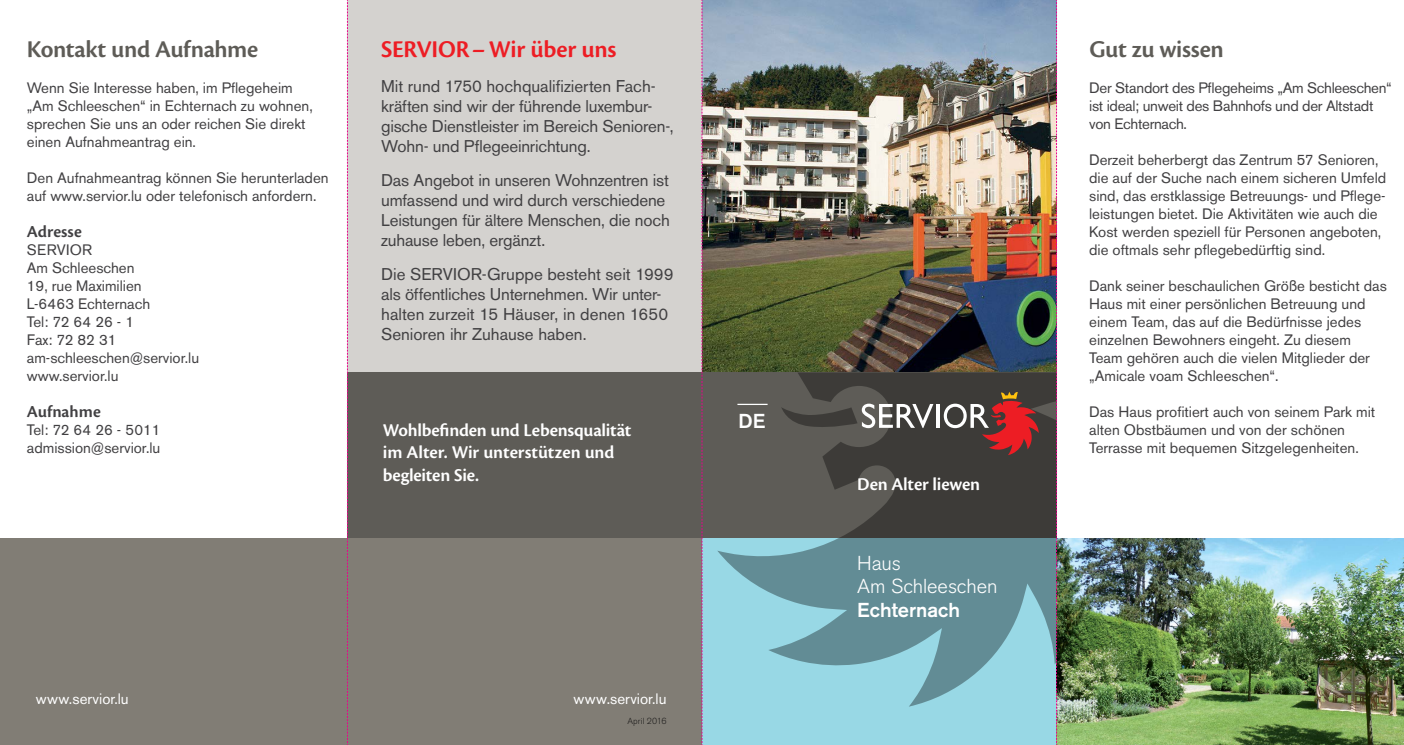
<style>
.page{position:relative;width:1404px;height:745px;background:#fff}
.page>*{position:absolute;margin:0;border:0;box-sizing:border-box;transform-origin:0 0}
.t1{font:600 25px "Cronos Pro";letter-spacing:-.015em;color:#5e5c57}
.t2{font:600 25px "Cronos Pro";letter-spacing:-.01em;color:#ed1d24}
.t3{font:300 20px/22.8px "Akzidenz Grotesk BE";letter-spacing:-.005em;color:#fff}
.t4{font:500 20px "Akzidenz Grotesk BE";color:#fff}
.t5{font:600 18.75px/22.5px "Cronos Pro";letter-spacing:-.005em;color:#fff}
.t6{font:600 17.5px "Cronos Pro";color:#414042}
.t7{font:16.88px/20px "Akzidenz Grotesk BE";letter-spacing:-.01em;color:#414042}
.t8{font:15px/18px "Akzidenz Grotesk BE";color:#414042}
.t9{font:15px/18px "Akzidenz Grotesk BE";letter-spacing:-.02em;color:#414042}
.t10{font:15px "Akzidenz Grotesk BE";color:#fff}
.t11{font:300 8.75px "Akzidenz Grotesk BE";letter-spacing:.015em;color:#414042}
</style>
<div class="page">
<img style="left:702px;top:0;width:354px;height:372px">
<div style="left:702px;top:537px;width:354px;height:207px;background:#98d8e5"></div>
<div style="left:702px;top:372px;width:354px;height:165px;background:#5e5c57"></div>
<svg style="left:717px;top:372px;width:339px;height:334px"></svg>
<div style="left:347px;top:0;width:355px;height:744px;background:#d4d2cf"></div>
<div style="left:0;top:537px;width:702px;height:207px;background:#817d75"></div>
<div style="left:347px;top:372px;width:355px;height:165px;background:#5e5c57"></div>
<hr style="left:737px;top:403px;width:30px;height:2px;background:#fff">
<svg style="left:861px;top:403px;width:72px;height:25px"></svg>
<hr style="left:936px;top:403px;width:3px;height:24px;background:#fff">
<svg style="left:943px;top:391px;width:95px;height:64px;background:#79423f"></svg>
<img style="left:1057px;top:538px;width:346px;height:206px">
<svg style="left:1056px;top:0;width:1px;height:744px"></svg>
<svg style="left:701px;top:0;width:1px;height:743px"></svg>
<svg style="left:347px;top:0;width:1px;height:743px"></svg>
<h1 class="t1" style="left:27px;top:35px;width:233px">Kontakt und Aufnahme</h1>
<p class="t8" style="left:27px;top:78px;width:287px">Wenn Sie Interesse haben, im Pflegeheim „Am Schleeschen“ in Echternach zu wohnen, sprechen Sie uns an oder reichen Sie direkt einen Aufnahmeantrag ein.</p>
<p class="t8" style="left:27px;top:168px;width:303px">Den Aufnahmeantrag können Sie herunterladen auf www.servior.lu oder telefonisch anfordern.</p>
<p class="t6" style="left:27px;top:221px;width:56px">Adresse</p>
<p class="t8" style="left:27px;top:240px;width:174px">SERVIOR<br>Am Schleeschen<br>19, rue Maximilien<br>L-6463 Echternach<br>Tel: 72 64 26 - 1<br>Fax: 72 82 31 am-schleeschen@servior.lu www.servior.lu</p>
<p class="t6" style="left:27px;top:401px;width:75px">Aufnahme</p>
<p class="t8" style="left:27px;top:420px;width:135px">Tel: 72 64 26 - 5011 admission@servior.lu</p>
<p class="t5" style="left:383px;top:418px;width:250px">Wohlbefinden und Lebensqualität im Alter. Wir unterstützen und begleiten Sie.</p>
<h1 class="t2" style="left:381px;top:35px;width:237px">SERVIOR – Wir über uns</h1>
<p class="t7" style="left:381px;top:76px;width:294px">Mit rund 1750 hochqualifizierten Fach&shy;kräften sind wir der führende luxembur&shy;gische Dienstleister im Bereich Senioren-, Wohn- und Pflegeeinrichtung.</p>
<p class="t7" style="left:381px;top:170px;width:290px">Das Angebot in unseren Wohnzentren ist umfassend und wird durch verschiedene Leistungen für ältere Menschen, die noch zuhause leben, ergänzt.</p>
<p class="t7" style="left:381px;top:264px;width:294px">Die SERVIOR-Gruppe besteht seit 1999 als öffentliches Unternehmen. Wir unter&shy;halten zurzeit 15 Häuser, in denen 1650<br>Senioren ihr Zuhause haben.</p>
<h2 class="t4" style="left:738px;top:408px;width:28px">DE</h2>
<p class="t10" style="left:36px;top:689px;width:94px">www.servior.lu</p>
<p class="t10" style="left:573px;top:689px;width:94px">www.servior.lu</p>
<p class="t11" style="left:627px;top:715px;width:41px">April 2016</p>
<p class="t5" style="left:857px;top:472px;width:125px">Den Alter liewen</p>
<h2 class="t3" style="left:857px;top:552px;width:142px">Haus<br>Am Schleeschen</h2>
<h2 class="t4" style="left:857px;top:597px;width:104px">Echternach</h2>
<h1 class="t1" style="left:1089px;top:35px;width:136px">Gut zu wissen</h1>
<p class="t9" style="left:1089px;top:78px;width:304px">Der Standort des Pflegeheims „Am Schleeschen“ ist ideal; unweit des Bahnhofs und der Altstadt von Echternach.</p>
<p class="t8" style="left:1089px;top:150px;width:298px">Derzeit beherbergt das Zentrum 57 Senioren, die auf der Suche nach einem sicheren Umfeld sind, das erstklassige Betreuungs- und Pflege&shy;leistungen bietet. Die Aktivitäten wie auch die Kost werden speziell für Personen angeboten, die oftmals sehr pflegebedürftig sind.</p>
<p class="t8" style="left:1089px;top:276px;width:299px">Dank seiner beschaulichen Größe besticht das Haus mit einer persönlichen Betreuung und einem Team, das auf die Bedürfnisse jedes einzelnen Bewohners eingeht. Zu diesem Team gehören auch die vielen Mitglieder der „Amicale voam Schleeschen“.</p>
<p class="t8" style="left:1089px;top:402px;width:287px">Das Haus profitiert auch von seinem Park mit alten Obstbäumen und von der schönen<br>Terrasse mit bequemen Sitzgelegenheiten.</p>
</div>
